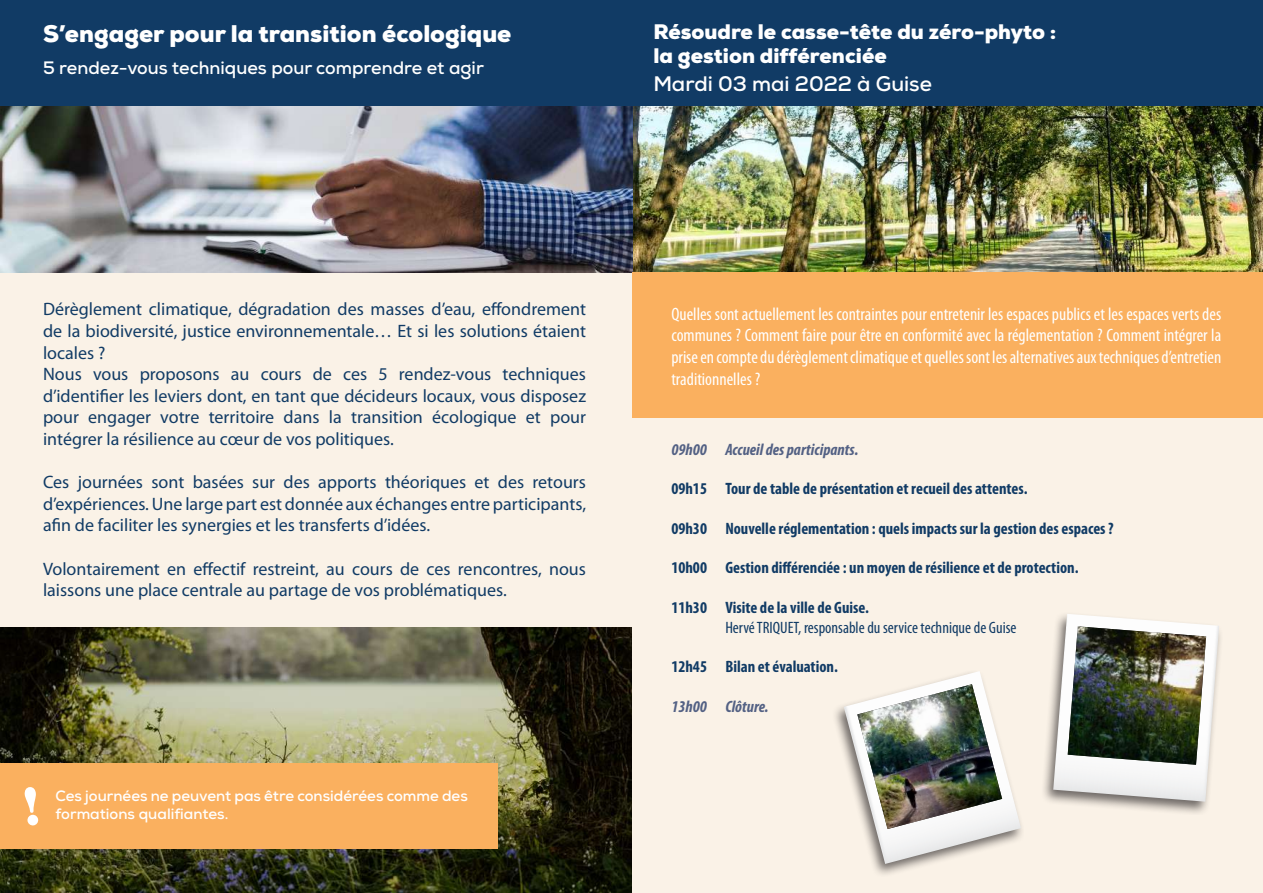
<style>
.page{position:relative;width:1263px;height:893px;background:#faf2e7}
.page>*{position:absolute;margin:0;border:0;box-sizing:border-box;transform-origin:0 0}
.t1{font:900 24px "Nexa";color:#fff}
.t2{font:900 21px/23.4px "Nexa";color:#fff}
.t3{font:700 21px "Nexa";color:#fff}
.t4{font:18px/21.6px "Myriad Pro";color:#113b65}
.t5{font:condensed 18px/21.6px "Myriad Pro";color:#fff;text-align:justify}
.t6{font:700 18px "Nexa";color:#fff}
.t7{font:700 condensed 16.5px "Myriad Pro";color:#113b65}
.t8{font:condensed 16.5px "Myriad Pro";color:#113b65}
.t9{font:italic 700 condensed 16.5px "Myriad Pro";color:#536184}
.t10{font:700 15px/18px "Nexa";color:#fff}
</style>
<div class="page">
<img style="left:0;top:628px;width:631px;height:265px">
<div style="left:0;top:763px;width:497px;height:86px;background:#fab05f"></div>
<img style="left:632px;top:105px;width:631px;height:168px">
<img style="left:0;top:105px;width:632px;height:168px">
<div style="left:0;top:0;width:1263px;height:105px;background:#113b65"></div>
<div style="left:632px;top:273px;width:631px;height:145px;background:#fab05f"></div>
<div style="left:1040px;top:610px;width:183px;height:205px;background:#231f20;opacity:.65"></div>
<img style="left:1053px;top:614px;width:166px;height:188px">
<img style="left:1068px;top:626px;width:138px;height:139px">
<div style="left:830px;top:667px;width:194px;height:209px;background:#231f20;opacity:.65"></div>
<img style="left:844px;top:671px;width:177px;height:193px">
<img style="left:857px;top:684px;width:145px;height:145px">
<h1 class="t1" style="left:43px;top:18px;width:470px">S’engager pour la transition écologique</h1>
<p class="t6" style="left:43px;top:56px;width:442px">5 rendez-vous techniques pour comprendre et agir</p>
<p class="t2" style="left:653px;top:20px;width:404px">Résoudre le casse-tête du zéro-phyto : la gestion différenciée</p>
<p class="t3" style="left:653px;top:70px;width:280px">Mardi 03 mai 2022 à Guise</p>
<p class="t4" style="left:43px;top:298px;width:544px">Dérèglement climatique, dégradation des masses d’eau, effondrement de la biodiversité, justice environnementale… Et si les solutions étaient locales ?<br>Nous vous proposons au cours de ces 5 rendez-vous techniques d’identifier les leviers dont, en tant que décideurs locaux, vous disposez pour engager votre territoire dans la transition écologique et pour intégrer la résilience au cœur de vos politiques.</p>
<p class="t4" style="left:43px;top:471px;width:544px;text-align:justify">Ces journées sont basées sur des apports théoriques et des retours d’expériences. Une large part est donnée aux échanges entre participants, afin de faciliter les synergies et les transferts d’idées.</p>
<p class="t4" style="left:43px;top:557px;width:544px">Volontairement en effectif restreint, au cours de ces rencontres, nous laissons une place centrale au partage de vos problématiques.</p>
<p class="t10" style="left:56px;top:787px;width:414px">Ces journées ne peuvent pas être considérées comme des formations qualifiantes.</p>
<p class="t5" style="left:671px;top:303px;width:551px">Quelles sont actuellement les contraintes pour entretenir les espaces publics et les espaces verts des communes ? Comment faire pour être en conformité avec la réglementation ? Comment intégrer la prise en compte du dérèglement climatique et quelles sont les alternatives aux techniques d’entretien traditionnelles ?</p>
<p class="t9" style="left:671px;top:439px;width:189px">09h00 Accueil des participants.</p>
<p class="t7" style="left:671px;top:478px;width:358px">09h15 Tour de table de présentation et recueil des attentes.</p>
<p class="t7" style="left:671px;top:518px;width:444px">09h30 Nouvelle réglementation : quels impacts sur la gestion des espaces ?</p>
<p class="t7" style="left:671px;top:558px;width:409px">10h00 Gestion différenciée : un moyen de résilience et de protection.</p>
<p class="t7" style="left:671px;top:597px;width:199px">11h30 Visite de la ville de Guise.</p>
<p class="t8" style="left:725px;top:617px;width:293px">Hervé TRIQUET, responsable du service technique de Guise</p>
<p class="t7" style="left:671px;top:657px;width:168px">12h45 Bilan et évaluation.</p>
<p class="t9" style="left:671px;top:696px;width:99px">13h00 Clôture.</p>
</div>
